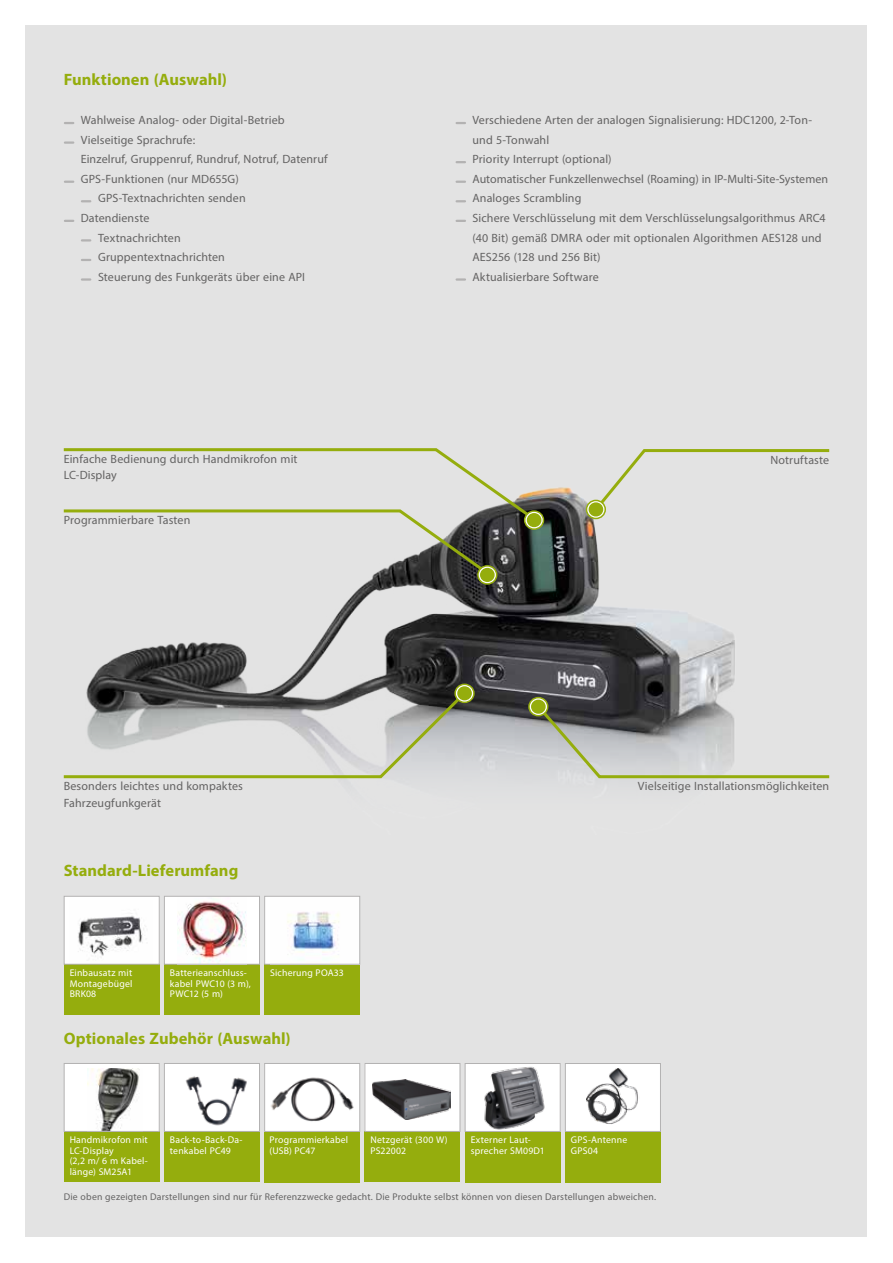
<style>
.page{position:relative;width:893px;height:1263px;background:#fff}
.page>*{position:absolute;margin:0;border:0;box-sizing:border-box;transform-origin:0 0}
.t1{font:700 16.5px "Myriad Pro";letter-spacing:.005em;color:#95ad0d}
.t2{font:12px/19.5px "Myriad Pro";letter-spacing:.01em;color:#646363}
.t3{font:9.75px/10.5px "Myriad Pro";letter-spacing:.02em;color:#fff}
.t4{font:9.75px "Myriad Pro";letter-spacing:.02em;color:#646363}
</style>
<div class="page">
<div style="left:26px;top:26px;width:841px;height:1211px;background:#e3e3e3"></div>
<svg style="left:65px;top:122px;width:8px;height:2px"></svg>
<svg style="left:65px;top:141px;width:8px;height:3px"></svg>
<svg style="left:65px;top:181px;width:8px;height:2px"></svg>
<svg style="left:82px;top:200px;width:8px;height:2px"></svg>
<svg style="left:65px;top:220px;width:8px;height:2px"></svg>
<svg style="left:82px;top:239px;width:8px;height:3px"></svg>
<svg style="left:82px;top:259px;width:8px;height:2px"></svg>
<svg style="left:82px;top:278px;width:8px;height:3px"></svg>
<svg style="left:457px;top:122px;width:8px;height:2px"></svg>
<svg style="left:457px;top:161px;width:8px;height:2px"></svg>
<svg style="left:457px;top:181px;width:8px;height:2px"></svg>
<svg style="left:457px;top:200px;width:8px;height:2px"></svg>
<svg style="left:457px;top:220px;width:8px;height:2px"></svg>
<svg style="left:457px;top:278px;width:8px;height:3px"></svg>
<img style="left:87px;top:487px;width:648px;height:287px">
<div style="left:64px;top:1132px;width:96px;height:50px;background:#95ad0d"></div>
<div style="left:64px;top:1063px;width:95px;height:68px;background:#fff"></div>
<img style="left:87px;top:1068px;width:53px;height:62px">
<div style="left:64px;top:1063px;width:96px;height:69px;border:1px solid #b3b2b2"></div>
<div style="left:164px;top:964px;width:96px;height:51px;background:#95ad0d"></div>
<div style="left:164px;top:896px;width:95px;height:68px;background:#fff"></div>
<img style="left:178px;top:901px;width:68px;height:61px">
<div style="left:164px;top:896px;width:96px;height:68px;border:1px solid #b3b2b2"></div>
<div style="left:264px;top:964px;width:96px;height:51px;background:#95ad0d"></div>
<div style="left:265px;top:896px;width:95px;height:68px;background:#fff"></div>
<img style="left:287px;top:911px;width:52px;height:44px">
<div style="left:264px;top:896px;width:96px;height:68px;border:1px solid #b3b2b2"></div>
<div style="left:64px;top:964px;width:96px;height:51px;background:#95ad0d"></div>
<div style="left:64px;top:896px;width:95px;height:68px;background:#fff"></div>
<img style="left:78px;top:913px;width:68px;height:45px">
<div style="left:64px;top:896px;width:96px;height:68px;border:1px solid #b3b2b2"></div>
<div style="left:465px;top:1132px;width:96px;height:50px;background:#95ad0d"></div>
<div style="left:465px;top:1063px;width:95px;height:68px;background:#fff"></div>
<img style="left:484px;top:1067px;width:61px;height:63px">
<div style="left:465px;top:1063px;width:96px;height:69px;border:1px solid #b3b2b2"></div>
<div style="left:164px;top:1132px;width:96px;height:50px;background:#95ad0d"></div>
<div style="left:164px;top:1063px;width:95px;height:68px;background:#fff"></div>
<img style="left:185px;top:1076px;width:62px;height:50px">
<div style="left:164px;top:1063px;width:96px;height:69px;border:1px solid #b3b2b2"></div>
<div style="left:364px;top:1132px;width:96px;height:50px;background:#95ad0d"></div>
<div style="left:365px;top:1063px;width:95px;height:68px;background:#fff"></div>
<img style="left:373px;top:1079px;width:77px;height:40px">
<div style="left:364px;top:1063px;width:96px;height:69px;border:1px solid #b3b2b2"></div>
<div style="left:264px;top:1132px;width:95px;height:50px;background:#95ad0d"></div>
<img style="left:266px;top:1065px;width:92px;height:65px">
<div style="left:264px;top:1063px;width:96px;height:69px;border:1px solid #b3b2b2"></div>
<div style="left:565px;top:1132px;width:96px;height:50px;background:#95ad0d"></div>
<div style="left:565px;top:1063px;width:95px;height:68px;background:#fff"></div>
<img style="left:587px;top:1068px;width:51px;height:56px">
<div style="left:565px;top:1063px;width:96px;height:69px;border:1px solid #b3b2b2"></div>
<svg style="left:592px;top:449px;width:238px;height:65px"></svg>
<svg style="left:586px;top:500px;width:19px;height:18px"></svg>
<div style="left:586px;top:500px;width:20px;height:19px;border:2px solid #95ad0d;border-radius:50%"></div>
<div style="left:589px;top:503px;width:13px;height:13px;background:#95ad0d;border-radius:50%"></div>
<div style="left:589px;top:502px;width:14px;height:14px;border:2px solid #95ad0d;border-radius:50%"></div>
<svg style="left:525px;top:511px;width:18px;height:18px"></svg>
<div style="left:524px;top:510px;width:20px;height:20px;border:2px solid #95ad0d;border-radius:50%"></div>
<div style="left:528px;top:514px;width:13px;height:12px;background:#95ad0d;border-radius:50%"></div>
<div style="left:527px;top:513px;width:14px;height:14px;border:2px solid #95ad0d;border-radius:50%"></div>
<svg style="left:63px;top:690px;width:405px;height:89px"></svg>
<svg style="left:455px;top:684px;width:19px;height:18px"></svg>
<div style="left:454px;top:683px;width:21px;height:20px;border:2px solid #95ad0d;border-radius:50%"></div>
<div style="left:458px;top:687px;width:13px;height:13px;background:#95ad0d;border-radius:50%"></div>
<div style="left:457px;top:686px;width:15px;height:14px;border:2px solid #95ad0d;border-radius:50%"></div>
<svg style="left:63px;top:448px;width:474px;height:130px"></svg>
<svg style="left:478px;top:566px;width:19px;height:18px"></svg>
<div style="left:477px;top:565px;width:20px;height:20px;border:2px solid #95ad0d;border-radius:50%"></div>
<div style="left:481px;top:569px;width:13px;height:12px;background:#95ad0d;border-radius:50%"></div>
<div style="left:480px;top:568px;width:15px;height:14px;border:2px solid #95ad0d;border-radius:50%"></div>
<svg style="left:535px;top:703px;width:295px;height:77px"></svg>
<svg style="left:529px;top:698px;width:19px;height:18px"></svg>
<div style="left:528px;top:697px;width:20px;height:19px;border:2px solid #95ad0d;border-radius:50%"></div>
<div style="left:532px;top:700px;width:13px;height:13px;background:#95ad0d;border-radius:50%"></div>
<div style="left:531px;top:700px;width:15px;height:14px;border:2px solid #95ad0d;border-radius:50%"></div>
<h1 class="t1" style="left:64px;top:69px;width:165px">Funktionen (Auswahl)</h1>
<p class="t2" style="left:81px;top:110px;width:205px">Wahlweise Analog- oder Digital-Betrieb</p>
<p class="t2" style="left:81px;top:130px;width:116px">Vielseitige Sprachrufe:</p>
<p class="t2" style="left:81px;top:149px;width:248px">Einzelruf, Gruppenruf, Rundruf, Notruf, Datenruf</p>
<p class="t2" style="left:81px;top:169px;width:159px">GPS-Funktionen (nur MD655G)</p>
<p class="t2" style="left:98px;top:188px;width:149px">GPS-Textnachrichten senden</p>
<p class="t2" style="left:81px;top:208px;width:70px">Datendienste</p>
<p class="t2" style="left:98px;top:228px;width:84px">Textnachrichten</p>
<p class="t2" style="left:98px;top:247px;width:128px">Gruppentextnachrichten</p>
<p class="t2" style="left:98px;top:267px;width:208px">Steuerung des Funkgeräts über eine API</p>
<p class="t2" style="left:64px;top:450px;width:235px;line-height:16.5px">Einfache Bedienung durch Handmikrofon mit<br>LC-Display</p>
<p class="t2" style="left:64px;top:510px;width:128px">Programmierbare Tasten</p>
<p class="t2" style="left:64px;top:777px;width:181px;line-height:16.5px">Besonders leichtes und kompaktes<br>Fahrzeugfunkgerät</p>
<h1 class="t1" style="left:64px;top:860px;width:176px">Standard-Lieferumfang</h1>
<p class="t3" style="left:70px;top:967px;width:64px">Einbausatz mit</p>
<p class="t3" style="left:270px;top:967px;width:75px">Sicherung POA33</p>
<p class="t3" style="left:70px;top:978px;width:64px">Montagebügel<br>BRK08</p>
<h1 class="t1" style="left:64px;top:1027px;width:229px">Optionales Zubehör (Auswahl)</h1>
<p class="t3" style="left:170px;top:967px;width:82px">Batterieanschluss&shy;kabel PWC10 (3 m),<br>PWC12 (5 m)</p>
<p class="t2" style="left:472px;top:110px;width:357px">Verschiedene Arten der analogen Signalisierung: HDC1200, 2-Ton&shy;und 5-Tonwahl<br>Priority Interrupt (optional)<br>Automatischer Funkzellenwechsel (Roaming) in IP-Multi-Site-Systemen Analoges Scrambling<br>Sichere Verschlüsselung mit dem Verschlüsselungsalgorithmus ARC4 (40 Bit) gemäß DMRA oder mit optionalen Algorithmen AES128 und AES256 (128 und 256 Bit)<br>Aktualisierbare Software</p>
<p class="t2" style="left:770px;top:450px;width:60px">Notruftaste</p>
<p class="t2" style="left:638px;top:776px;width:193px">Vielseitige Installationsmöglichkeiten</p>
<p class="t3" style="left:70px;top:1135px;width:80px">Handmikrofon mit<br>LC-Display<br>(2,2 m/ 6 m Kabel&shy;länge) SM25A1</p>
<p class="t3" style="left:170px;top:1135px;width:74px">Back-to-Back-Da&shy;tenkabel PC49</p>
<p class="t3" style="left:370px;top:1135px;width:79px">Netzgerät (300 W)<br>PS22002</p>
<p class="t3" style="left:270px;top:1135px;width:80px">Programmierkabel (USB) PC47</p>
<p class="t3" style="left:571px;top:1135px;width:58px">GPS-Antenne<br>GPS04</p>
<p class="t3" style="left:471px;top:1135px;width:76px">Externer Laut&shy;sprecher SM09D1</p>
<p class="t4" style="left:64px;top:1191px;width:594px">Die oben gezeigten Darstellungen sind nur für Referenzzwecke gedacht. Die Produkte selbst können von diesen Darstellungen abweichen.</p>
</div>
